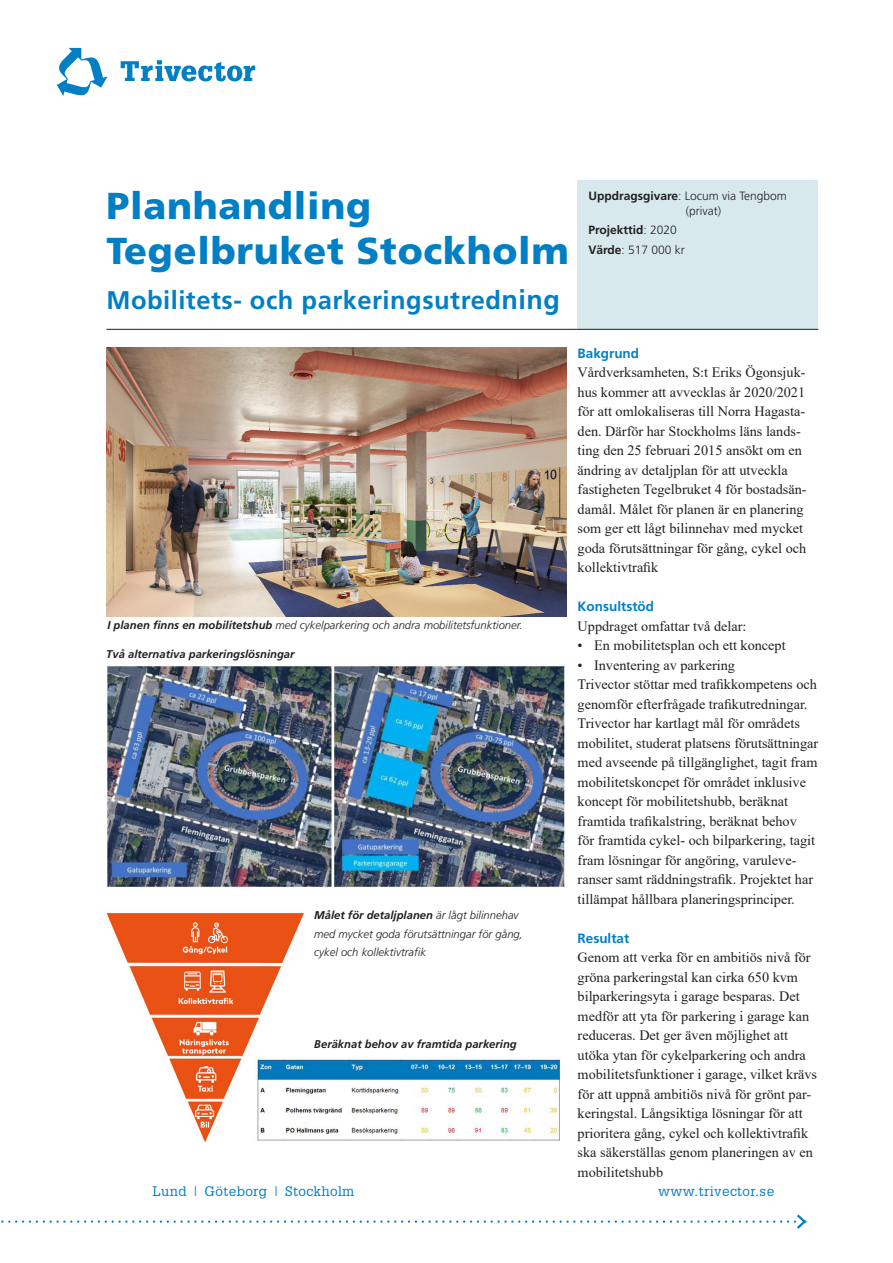
<style>
.page{position:relative;width:893px;height:1263px;background:#fff}
.page>*{position:absolute;margin:0;border:0;box-sizing:border-box;transform-origin:0 0}
.HuvRubrik_vänsterstä{font:900 37.5px "Frutiger LT Std";letter-spacing:.02em;color:#007fc5}
.HuvRubrik_vänsterstä-2{font:700 25.5px "Frutiger LT Std";letter-spacing:.02em;color:#007fc5}
.Brödtext_TimesNR{font:14.25px/19.5px "Times New Roman";color:#231f20}
.Trafik_Processer_IT{font:13.5px "Glypha LT Std";letter-spacing:.03em;color:#007fc5}
.Mellanrubrik_blå{font:700 13.5px "Frutiger";color:#007fc5}
.t1{font:300 12px/15px "Frutiger";color:#231f20}
.t2{font:700 12px "Frutiger";color:#231f20}
.Bildtext_insida{font:italic 300 11.25px/18px "Frutiger";color:#231f20}
.Bildtext_insida-2{font:italic 700 11.25px "Frutiger";color:#231f20}
.s1{font-size:27px}
.s2{font-weight:700}
.s3{font-weight:300}
</style>
<div class="page">
<img style="left:106px;top:912px;width:198px;height:231px">
<svg style="left:1px;top:1214px;width:806px;height:15px"></svg>
<svg style="left:57px;top:48px;width:50px;height:48px"></svg>
<svg style="left:121px;top:60px;width:134px;height:21px"></svg>
<div style="left:578px;top:180px;width:240px;height:150px;background:#d8e9ee"></div>
<hr style="left:106px;top:329px;width:712px;height:1px;background:#231f20">
<img style="left:106px;top:347px;width:461px;height:269px">
<img style="left:107px;top:664px;width:458px;height:225px">
<img style="left:254px;top:1057px;width:307px;height:86px">
<p class="HuvRubrik_vänsterstä" style="left:106px;top:183px;width:266px">Planhandling</p>
<p class="HuvRubrik_vänsterstä" style="left:106px;top:228px;width:464px">Tegelbruket Stockholm</p>
<p class="HuvRubrik_vänsterstä-2" style="left:106px;top:285px;width:455px">Mobilitets- och parkeringsutred<span class="s1">ning</span></p>
<p class="t1" style="left:686px;top:189px;width:102px;text-indent:-98px"><span class="s2">Uppdragsgivare</span>: Locum via Tengbom (privat)</p>
<p class="t2" style="left:588px;top:223px;width:90px">Projekttid<span class="s3">: 2020</span></p>
<p class="t1" style="left:588px;top:242px;width:98px"><span class="s2">Värde</span>: 517 000 kr</p>
<p class="Bildtext_insida" style="left:107px;top:616px;width:417px"><span class="s2">I planen finns en mobilitetshub</span> med cykelparkering och andra mobilitetsfunktioner.</p>
<p class="Bildtext_insida-2" style="left:106px;top:647px;width:190px">Två alternativa parkeringslösningar</p>
<p class="Bildtext_insida" style="left:314px;top:906px;width:210px"><span class="s2">Målet för detaljplanen</span> är lågt bilinnehav med mycket goda förutsättningar för gång, cykel och kollektivtrafik</p>
<p class="Bildtext_insida-2" style="left:314px;top:1037px;width:204px">Beräknat behov av framtida parkering</p>
<p class="Mellanrubrik_blå" style="left:578px;top:345px;width:63px">Bakgrund</p>
<p class="Brödtext_TimesNR" style="left:578px;top:362px;width:231px">Vårdverksamheten, S:t Eriks Ögonsjuk&shy;hus kommer att avvecklas år 2020/2021 för att omlokaliseras till Norra Hagasta&shy;den. Därför har Stockholms läns lands&shy;ting den 25 februari 2015 ansökt om en ändring av detaljplan för att utveckla fastigheten Tegelbruket 4 för bostadsän&shy;damål. Målet för planen är en planering som ger ett lågt bilinnehav med mycket goda förutsättningar för gång, cykel och kollektivtrafik</p>
<p class="Mellanrubrik_blå" style="left:578px;top:599px;width:78px">Konsultstöd</p>
<p class="Brödtext_TimesNR" style="left:578px;top:616px;width:170px">Uppdraget omfattar två delar:</p>
<p class="Brödtext_TimesNR" style="left:578px;top:635px;width:210px">• En mobilitetsplan och ett koncept</p>
<p class="Brödtext_TimesNR" style="left:578px;top:655px;width:159px">• Inventering av parkering</p>
<p class="Brödtext_TimesNR" style="left:578px;top:674px;width:242px">Trivector stöttar med trafikkompetens och genomför efterfrågade trafikutredningar.<br>Trivector har kartlagt mål för områdets mobilitet, studerat platsens förutsättningar med avseende på tillgänglighet, tagit fram mobilitetskoncpet för området inklusive koncept för mobilitetshubb, beräknat framtida trafikalstring, beräknat behov<br>för framtida cykel- och bilparkering, tagit fram lösningar för angöring, varuleve&shy;ranser samt räddningstrafik. Projektet har tillämpat hållbara planeringsprinciper.</p>
<p class="Mellanrubrik_blå" style="left:578px;top:930px;width:53px">Resultat</p>
<p class="Brödtext_TimesNR" style="left:578px;top:947px;width:241px">Genom att verka för en ambitiös nivå för gröna parkeringstal kan cirka 650 kvm bilparkeringsyta i garage besparas. Det medför att yta för parkering i garage kan reduceras. Det ger även möjlighet att utöka ytan för cykelparkering och andra mobilitetsfunktioner i garage, vilket krävs för att uppnå ambitiös nivå för grönt par&shy;keringstal. Långsiktiga lösningar för att prioritera gång, cykel och kollektivtrafik ska säkerställas genom planeringen av en mobilitetshubb</p>
<p class="Trafik_Processer_IT" style="left:152px;top:1183px;width:203px">Lund | Göteborg | Stockholm</p>
<p class="Trafik_Processer_IT" style="left:658px;top:1183px;width:118px">www.trivector.se</p>
</div>
